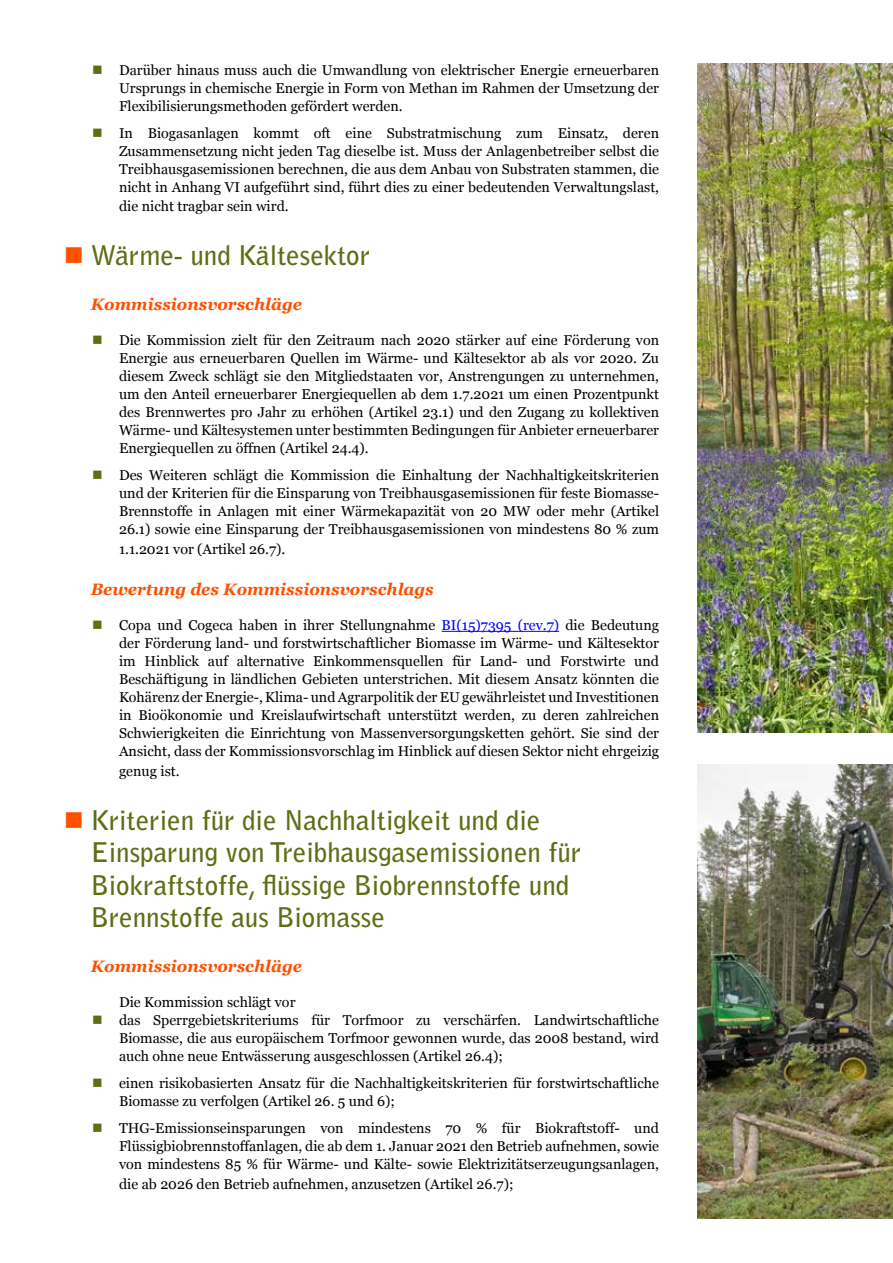
<style>
.page{position:relative;width:893px;height:1263px;background:#fff}
.page>*{position:absolute;margin:0;border:0;box-sizing:border-box;transform-origin:0 0}
.t1{font:700 27px/32.4px "Bell Gothic Std";color:#5e6e15}
.t2{font:italic 700 16.5px "Georgia";color:#ff5000}
.t3{font:14.25px/18px "Georgia";color:#000;text-align:justify}
.s1{color:#00f}
</style>
<div class="page">
<hr style="left:442px;top:631px;width:117px;height:1px;background:#00f">
<img style="left:697px;top:64px;width:196px;height:668px">
<img style="left:697px;top:764px;width:196px;height:454px">
<p class="t3" style="left:119px;top:61px;width:541px">Darüber hinaus muss auch die Umwandlung von elektrischer Energie erneuerbaren Ursprungs in chemische Energie in Form von Methan im Rahmen der Umsetzung der Flexibilisierungsmethoden gefördert werden.</p>
<p class="t3" style="left:119px;top:124px;width:541px">In Biogasanlagen kommt oft eine Substratmischung zum Einsatz, deren Zusammensetzung nicht jeden Tag dieselbe ist. Muss der Anlagenbetreiber selbst die Treibhausgasemissionen berechnen, die aus dem Anbau von Substraten stammen, die nicht in Anhang VI aufgeführt sind, führt dies zu einer bedeutenden Verwaltungslast,</p>
<p class="t3" style="left:119px;top:197px;width:171px">die nicht tragbar sein wird.</p>
<h1 class="t1" style="left:91px;top:239px;width:281px">Wärme- und Kältesektor</h1>
<p class="t2" style="left:91px;top:294px;width:213px">Kommissionsvorschläge</p>
<p class="t3" style="left:119px;top:332px;width:542px">Die Kommission zielt für den Zeitraum nach 2020 stärker auf eine Förderung von Energie aus erneuerbaren Quellen im Wärme- und Kältesektor ab als vor 2020. Zu diesem Zweck schlägt sie den Mitgliedstaaten vor, Anstrengungen zu unternehmen, um den Anteil erneuerbarer Energiequellen ab dem 1.7.2021 um einen Prozentpunkt des Brennwertes pro Jahr zu erhöhen (Artikel 23.1) und den Zugang zu kollektiven Wärme- und Kältesystemen unter bestimmten Bedingungen für Anbieter erneuerbarer Energiequellen zu öffnen (Artikel 24.4).</p>
<p class="t3" style="left:119px;top:467px;width:542px">Des Weiteren schlägt die Kommission die Einhaltung der Nachhaltigkeitskriterien und der Kriterien für die Einsparung von Treibhausgasemissionen für feste Biomasse-Brennstoffe in Anlagen mit einer Wärmekapazität von 20 MW oder mehr (Artikel 26.1) sowie eine Einsparung der Treibhausgasemissionen von mindestens 80 % zum</p>
<p class="t3" style="left:119px;top:540px;width:168px">1.1.2021 vor (Artikel 26.7).</p>
<p class="t2" style="left:91px;top:579px;width:344px">Bewertung des Kommissionsvorschlags</p>
<p class="t3" style="left:119px;top:616px;width:541px">Copa und Cogeca haben in ihrer Stellungnahme <span class="s1">BI(15)7395 (rev.7)</span> die Bedeutung der Förderung land- und forstwirtschaftlicher Biomasse im Wärme- und Kältesektor im Hinblick auf alternative Einkommensquellen für Land- und Forstwirte und Beschäftigung in ländlichen Gebieten unterstrichen. Mit diesem Ansatz könnten die Kohärenz der Energie-, Klima- und Agrarpolitik der EU gewährleistet und Investitionen in Bioökonomie und Kreislaufwirtschaft unterstützt werden, zu deren zahlreichen Schwierigkeiten die Einrichtung von Massenversorgungsketten gehört. Sie sind der Ansicht, dass der Kommissionsvorschlag im Hinblick auf diesen Sektor nicht ehrgeizig</p>
<p class="t3" style="left:119px;top:762px;width:62px">genug ist.</p>
<h1 class="t1" style="left:91px;top:804px;width:492px">Kriterien für die Nachhaltigkeit und die Einsparung von Treibhausgasemissionen für Biokraftstoffe, flüssige Biobrennstoffe und Brennstoffe aus Biomasse</h1>
<p class="t2" style="left:91px;top:955px;width:213px">Kommissionsvorschläge</p>
<p class="t3" style="left:119px;top:993px;width:541px;text-align:left">Die Kommission schlägt vor<br>das Sperrgebietskriteriums für Torfmoor zu verschärfen. Landwirtschaftliche Biomasse, die aus europäischem Torfmoor gewonnen wurde, das 2008 bestand, wird auch ohne neue Entwässerung ausgeschlossen (Artikel 26.4);</p>
<p class="t3" style="left:119px;top:1074px;width:541px">einen risikobasierten Ansatz für die Nachhaltigkeitskriterien für forstwirtschaftliche<br>Biomasse zu verfolgen (Artikel 26. 5 und 6);</p>
<p class="t3" style="left:119px;top:1119px;width:541px">THG-Emissionseinsparungen von mindestens 70 % für Biokraftstoff- und Flüssigbiobrennstoffanlagen, die ab dem 1. Januar 2021 den Betrieb aufnehmen, sowie von mindestens 85 % für Wärme- und Kälte- sowie Elektrizitätserzeugungsanlagen,</p>
<p class="t3" style="left:119px;top:1175px;width:396px">die ab 2026 den Betrieb aufnehmen, anzusetzen (Artikel 26.7);</p>
</div>
